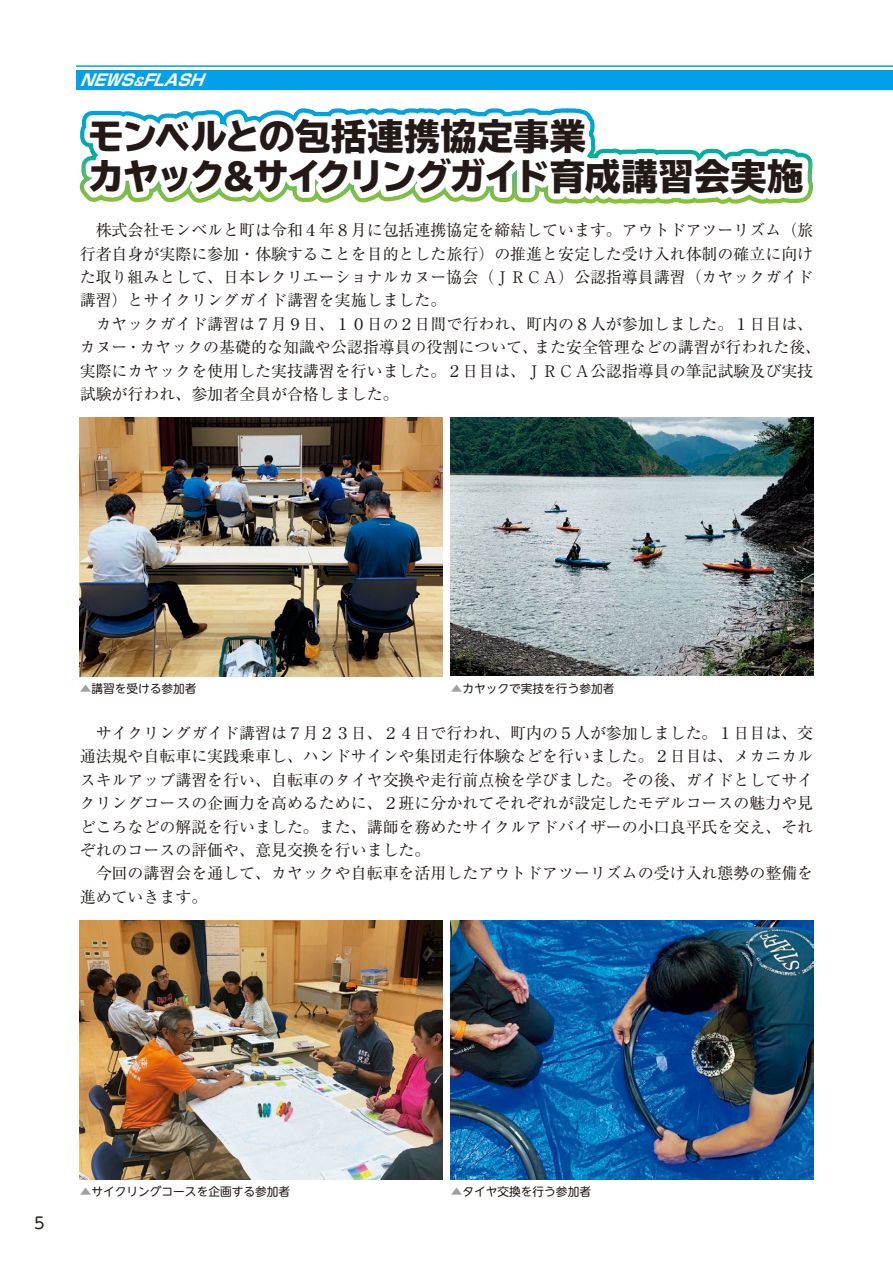
<style>
.page{position:relative;width:893px;height:1263px;background:#fff}
.page>*{position:absolute;margin:0;border:0;box-sizing:border-box;transform-origin:0 0}
.t1{font:800 36.15px/40.3px "TBUD Go Std";letter-spacing:-.025em;color:#231916}
.t2{font:15.9px/23.4px "Ryumin Pr 6";color:#231916}
.t3{font:italic 700 15.9px "Shin Go Pr 6";color:#fff;scale:.96 1}
.t4{font:15.9px "UD Shin M Go Pro";color:#231916}
.t5{font:11.7px "UD Shin M Go Pro";color:#231916}
.s1{font-size:11.7px}
.s2{color:#a0a0a1}
</style>
<div class="page">
<div style="left:76px;top:70px;width:817px;height:19px;background:#00a1e9"></div>
<hr style="left:76px;top:65px;width:817px;height:2px;background:#00a1e9">
<img style="left:80px;top:417px;width:362px;height:259px">
<img style="left:451px;top:417px;width:362px;height:259px">
<img style="left:80px;top:920px;width:362px;height:259px">
<img style="left:451px;top:920px;width:362px;height:259px">
<svg style="left:76px;top:65px;width:755px;height:139px"></svg>
<p class="t3" style="left:80px;top:67px;width:140px">NEWS<span class="s1">&amp;</span>FLASH</p>
<h1 class="t1" style="left:88px;top:117px;width:717px">モンベルとの包括連携協定事業<br>カヤック&amp;サイクリングガイド育成講習会実施</h1>
<p class="t2" style="left:80px;top:218px;width:743px">　株式会社モンベルと町は令和４年８月に包括連携協定を締結しています。アウトドアツーリズム（旅行者自身が実際に参加・体験することを目的とした旅行）の推進と安定した受け入れ体制の確立に向けた取り組みとして、日本レクリエーショナルカヌー協会（ＪＲＣＡ）公認指導員講習（カヤックガイド講習）とサイクリングガイド講習を実施しました。<br>　カヤックガイド講習は７月９日、１０日の２日間で行われ、町内の８人が参加しました。１日目は、カヌー・カヤックの基礎的な知識や公認指導員の役割について、また安全管理などの講習が行われた後、実際にカヤックを使用した実技講習を行いました。２日目は、ＪＲＣＡ公認指導員の筆記試験及び実技試験が行われ、参加者全員が合格しました。</p>
<p class="t5" style="left:80px;top:679px;width:118px"><span class="s2">▲</span>講習を受ける参加者</p>
<p class="t5" style="left:451px;top:679px;width:165px"><span class="s2">▲</span>カヤックで実技を行う参加者</p>
<p class="t2" style="left:80px;top:721px;width:735px">　サイクリングガイド講習は７月２３日、２４日で行われ、町内の５人が参加しました。１日目は、交通法規や自転車に実践乗車し、ハンドサインや集団走行体験などを行いました。２日目は、メカニカルスキルアップ講習を行い、自転車のタイヤ交換や走行前点検を学びました。その後、ガイドとしてサイクリングコースの企画力を高めるために、２班に分かれてそれぞれが設定したモデルコースの魅力や見どころなどの解説を行いました。また、講師を務めたサイクルアドバイザーの小口良平氏を交え、それぞれのコースの評価や、意見交換を行いました。<br>　今回の講習会を通して、カヤックや自転車を活用したアウトドアツーリズムの受け入れ態勢の整備を進めていきます。</p>
<p class="t4" style="left:34px;top:1210px;width:12px">5</p>
<p class="t5" style="left:80px;top:1182px;width:212px"><span class="s2">▲</span>サイクリングコースを企画する参加者</p>
<p class="t5" style="left:451px;top:1182px;width:142px"><span class="s2">▲</span>タイヤ交換を行う参加者</p>
</div>
